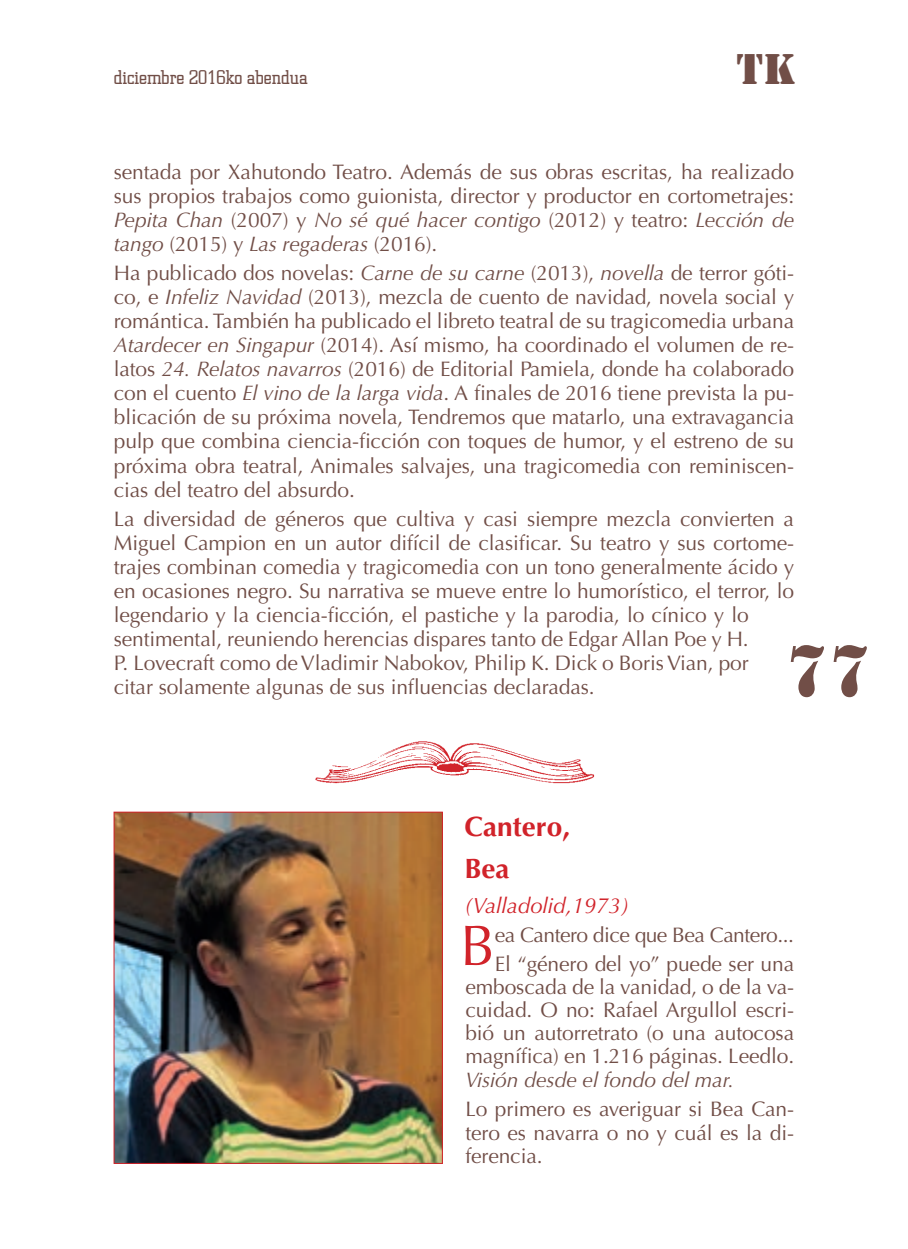
<style>
.page{position:relative;width:908px;height:1249px;background:#fff}
.page>*{position:absolute;margin:0;border:0;box-sizing:border-box;transform-origin:0 0}
.t1{font:68px "Stencil";color:#714e47}
.PARRAFO_PRIMERO{font:57.2px "Optima";color:#d1232a}
.t2{font:40px "Stencil";color:#714e47}
.AUTOR{font:700 28px "Optima";color:#d1232a}
.FECHA_DE_NACIMIENTO{font:italic 22px "Optima";color:#d1232a}
.CUERPO_LIBRO{font:21px/24px "Optima";letter-spacing:-.005em;color:#714e47;text-align:justify}
.PARRAFO_PRIMERO-2{font:21px "Optima";letter-spacing:-.025em;color:#714e47}
.t3{font:300 20px "Square Slabserif 711 BT";color:#714e47}
.s1{font-style:italic}
</style>
<div class="page">
<img style="left:315px;top:741px;width:280px;height:43px">
<img style="left:116px;top:813px;width:325px;height:348px">
<div style="left:114px;top:811px;width:329px;height:352px;border:1px solid #d1232a"></div>
<p class="t3" style="left:114px;top:64px;width:196px">diciembre 2016ko abendua</p>
<h3 class="t2" style="left:736px;top:43px;width:61px">TK</h3>
<p class="CUERPO_LIBRO" style="left:114px;top:160px;width:682px">sentada por Xahutondo Teatro. Además de sus obras escritas, ha realizado sus propios trabajos como guionista, director y productor en cortometrajes:<br><span class="s1">Pepita Chan</span> (2007) y <span class="s1">No sé qué hacer contigo</span> (2012) y teatro: <span class="s1">Lección de tango</span> (2015) y <span class="s1">Las regaderas</span> (2016).</p>
<p class="CUERPO_LIBRO" style="left:114px;top:261px;width:682px">Ha publicado dos novelas: <span class="s1">Carne de su carne</span> (2013), <span class="s1">novella</span> de terror góti&shy;co, e <span class="s1">Infeliz Navidad</span> (2013), mezcla de cuento de navidad, novela social y romántica. También ha publicado el libreto teatral de su tragicomedia urbana <span class="s1">Atardecer en Singapur</span> (2014). Así mismo, ha coordinado el volumen de re&shy;latos <span class="s1">24. Relatos navarros</span> (2016) de Editorial Pamiela, donde ha colaborado con el cuento <span class="s1">El vino de la larga vida</span>. A finales de 2016 tiene prevista la pu&shy;blicación de su próxima novela, Tendremos que matarlo, una extravagancia pulp que combina ciencia-ficción con toques de humor, y el estreno de su próxima obra teatral, Animales salvajes, una tragicomedia con reminiscen&shy;cias del teatro del absurdo.</p>
<p class="CUERPO_LIBRO" style="left:114px;top:507px;width:682px;text-align:left">La diversidad de géneros que cultiva y casi siempre mezcla convierten a Miguel Campion en un autor difícil de clasificar. Su teatro y sus cortome&shy;trajes combinan comedia y tragicomedia con un tono generalmente ácido y en ocasiones negro. Su narrativa se mueve entre lo humorístico, el terror, lo legendario y la ciencia-ficción, el pastiche y la parodia, lo cínico y lo sentimental, reuniendo herencias dispares tanto de Edgar Allan Poe y H.<br>P. Lovecraft como de Vladimir Nabokov, Philip K. Dick o Boris Vian, por<br>citar solamente algunas de sus infl uencias declaradas.</p>
<h1 class="t1" style="left:785px;top:627px;width:87px">77</h1>
<p class="AUTOR" style="left:464px;top:810px;width:107px">Cantero,</p>
<p class="AUTOR" style="left:464px;top:852px;width:47px">Bea</p>
<p class="FECHA_DE_NACIMIENTO" style="left:464px;top:892px;width:167px">(Valladolid,1973)</p>
<p class="PARRAFO_PRIMERO" style="left:460px;top:912px;width:36px">B</p>
<p class="PARRAFO_PRIMERO-2" style="left:495px;top:922px;width:300px">ea Cantero dice que Bea Cantero...</p>
<p class="CUERPO_LIBRO" style="left:465px;top:951px;width:330px;line-height:23.2px;text-indent:30px">El “género del yo” puede ser una emboscada de la vanidad, o de la va&shy;cuidad. O no: Rafael Argullol escri&shy;bió un autorretrato (o una autocosa magnífica) en 1.216 páginas. Leedlo.<br><span class="s1">Visión desde el fondo del mar.</span></p>
<p class="CUERPO_LIBRO" style="left:465px;top:1097px;width:330px;line-height:23.4px">Lo primero es averiguar si Bea Can&shy;tero es navarra o no y cuál es la di&shy;ferencia.</p>
</div>
